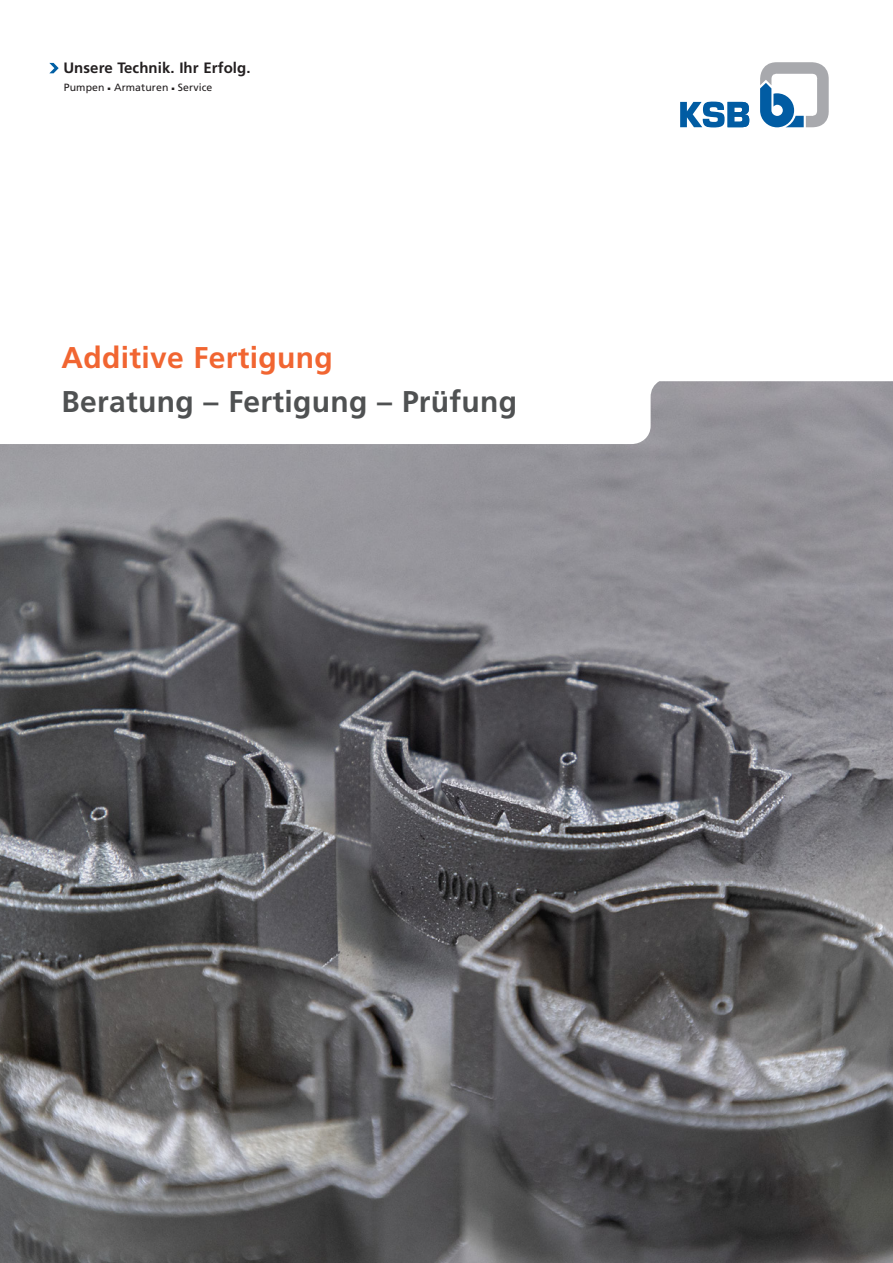
<style>
.page{position:relative;width:893px;height:1263px;background:#fff}
.page>*{position:absolute;margin:0;border:0;box-sizing:border-box;transform-origin:0 0}
.t1{font:700 30px "Frutiger LT Pro";letter-spacing:.01em;color:#4f5152}
.t2{font:700 30px "Frutiger LT Pro";letter-spacing:.01em;color:#f16531}
.t3{font:700 15px "Frutiger LT Pro";letter-spacing:.005em;color:#231f20}
.t4{font:10.5px "Frutiger LT Pro";letter-spacing:.01em;color:#231f20}
</style>
<div class="page">
<img style="left:0;top:381px;width:893px;height:882px">
<svg style="left:760px;top:62px;width:69px;height:65px"></svg>
<svg style="left:680px;top:101px;width:69px;height:27px"></svg>
<svg style="left:49px;top:63px;width:10px;height:10px"></svg>
<p class="t3" style="left:63px;top:59px;width:189px">Unsere Technik. Ihr Erfolg.</p>
<p class="t4" style="left:64px;top:81px;width:150px">Pumpen ■ Armaturen ■ Service</p>
<p class="t2" style="left:62px;top:340px;width:272px">Additive Fertigung</p>
<p class="t1" style="left:62px;top:383px;width:457px">Beratung – Fertigung – Prüfung</p>
</div>
